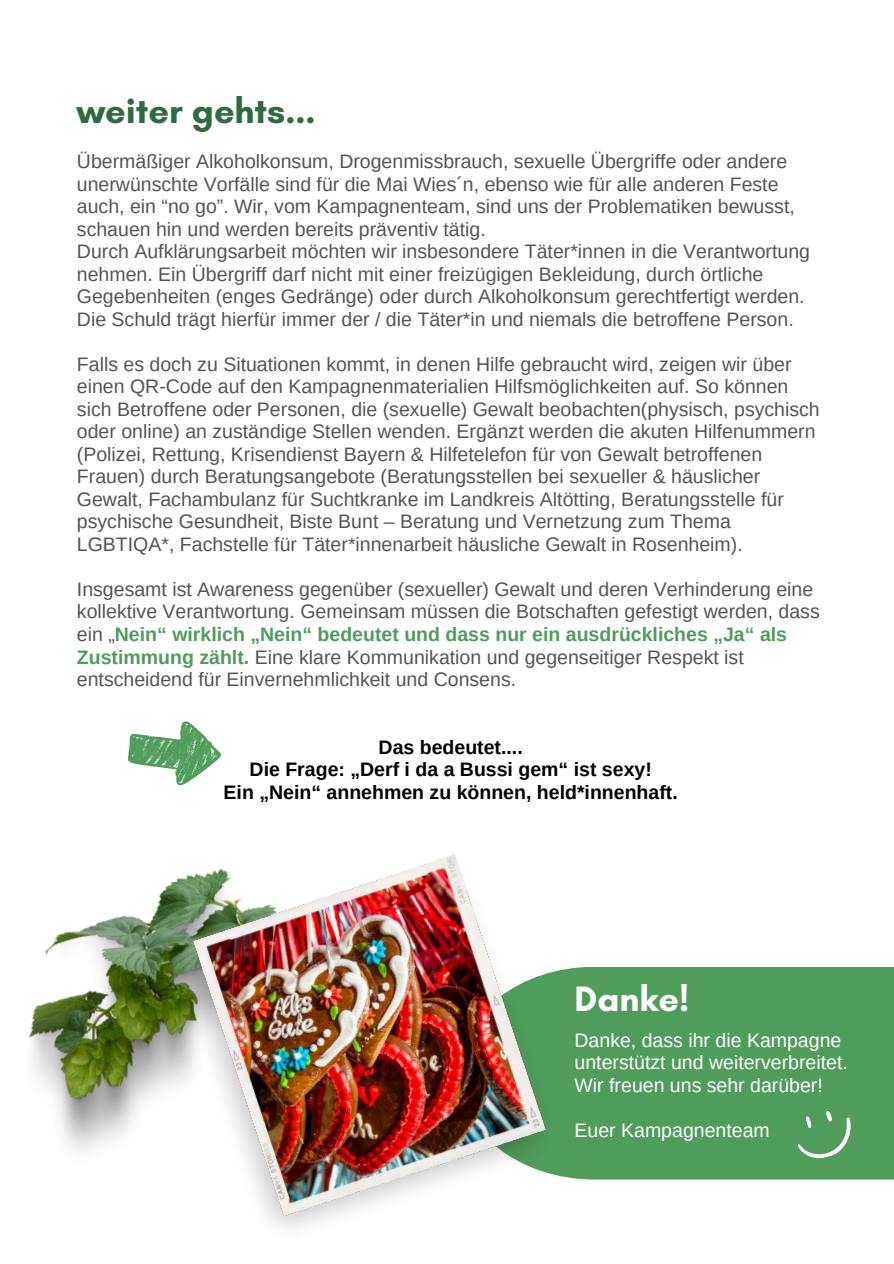
<style>
.page{position:relative;width:894px;height:1264px;background:#fff}
.page>*{position:absolute;margin:0;border:0;box-sizing:border-box;transform-origin:0 0}
.t1{font:700 36px "Glacial Indifference";color:#2f6b3d}
.t2{font:700 36px "Glacial Indifference";color:#fff}
.t3{font:19.5px/22.5px "Arimo";color:#545454}
.t4{font:19.5px/22.5px "Arimo";color:#fff}
.t5{font:700 19.5px/22.5px "Arimo";color:#000;text-align:center}
.s1{font-weight:700;color:#509c5b}
</style>
<div class="page">
<img style="left:29px;top:906px;width:129px;height:245px">
<div style="left:458px;top:966px;width:435px;height:213px;background:#509c5b"></div>
<img style="left:158px;top:875px;width:416px;height:354px">
<img style="left:193px;top:854px;width:353px;height:362px">
<svg style="left:798px;top:1111px;width:53px;height:48px"></svg>
<svg style="left:128px;top:721px;width:93px;height:65px"></svg>
<p class="t1" style="left:77px;top:89px;width:240px">weiter gehts...</p>
<p class="t3" style="left:77px;top:150px;width:719px">Übermäßiger Alkoholkonsum, Drogenmissbrauch, sexuelle Übergriffe oder andere unerwünschte Vorfälle sind für die Mai Wies´n, ebenso wie für alle anderen Feste auch, ein “no go”. Wir, vom Kampagnenteam, sind uns der Problematiken bewusst, schauen hin und werden bereits präventiv tätig.</p>
<p class="t3" style="left:77px;top:240px;width:734px">Durch Aufklärungsarbeit möchten wir insbesondere Täter*innen in die Verantwortung nehmen. Ein Übergriff darf nicht mit einer freizügigen Bekleidung, durch örtliche Gegebenheiten (enges Gedränge) oder durch Alkoholkonsum gerechtfertigt werden.<br>Die Schuld trägt hierfür immer der / die Täter*in und niemals die betroffene Person.</p>
<p class="t3" style="left:77px;top:353px;width:744px">Falls es doch zu Situationen kommt, in denen Hilfe gebraucht wird, zeigen wir über einen QR-Code auf den Kampagnenmaterialien Hilfsmöglichkeiten auf. So können sich Betroffene oder Personen, die (sexuelle) Gewalt beobachten(physisch, psychisch oder online) an zuständige Stellen wenden. Ergänzt werden die akuten Hilfenummern (Polizei, Rettung, Krisendienst Bayern &amp; Hilfetelefon für von Gewalt betroffenen Frauen) durch Beratungsangebote (Beratungsstellen bei sexueller &amp; häuslicher Gewalt, Fachambulanz für Suchtkranke im Landkreis Altötting, Beratungsstelle für psychische Gesundheit, Biste Bunt – Beratung und Vernetzung zum Thema LGBTIQA*, Fachstelle für Täter*innenarbeit häusliche Gewalt in Rosenheim).</p>
<p class="t3" style="left:77px;top:578px;width:744px">Insgesamt ist Awareness gegenüber (sexueller) Gewalt und deren Verhinderung eine kollektive Verantwortung. Gemeinsam müssen die Botschaften gefestigt werden, dass ein „<span class="s1">Nein“ wirklich „Nein“ bedeutet und dass nur ein ausdrückliches „Ja“ als Zustimmung zählt.</span> Eine klare Kommunikation und gegenseitiger Respekt ist entscheidend für Einvernehmlichkeit und Consens.</p>
<h2 class="t5" style="left:223px;top:735px;width:455px">Das bedeutet....<br>Die Frage: „Derf i da a Bussi gem“ ist sexy!<br>Ein „Nein“ annehmen zu können, held*innenhaft.</h2>
<h1 class="t2" style="left:574px;top:976px;width:116px">Danke!</h1>
<p class="t4" style="left:574px;top:1028px;width:275px">Danke, dass ihr die Kampagne unterstützt und weiterverbreitet.</p>
<p class="t4" style="left:574px;top:1073px;width:250px">Wir freuen uns sehr darüber!</p>
<p class="t4" style="left:574px;top:1118px;width:197px">Euer Kampagnenteam</p>
</div>
